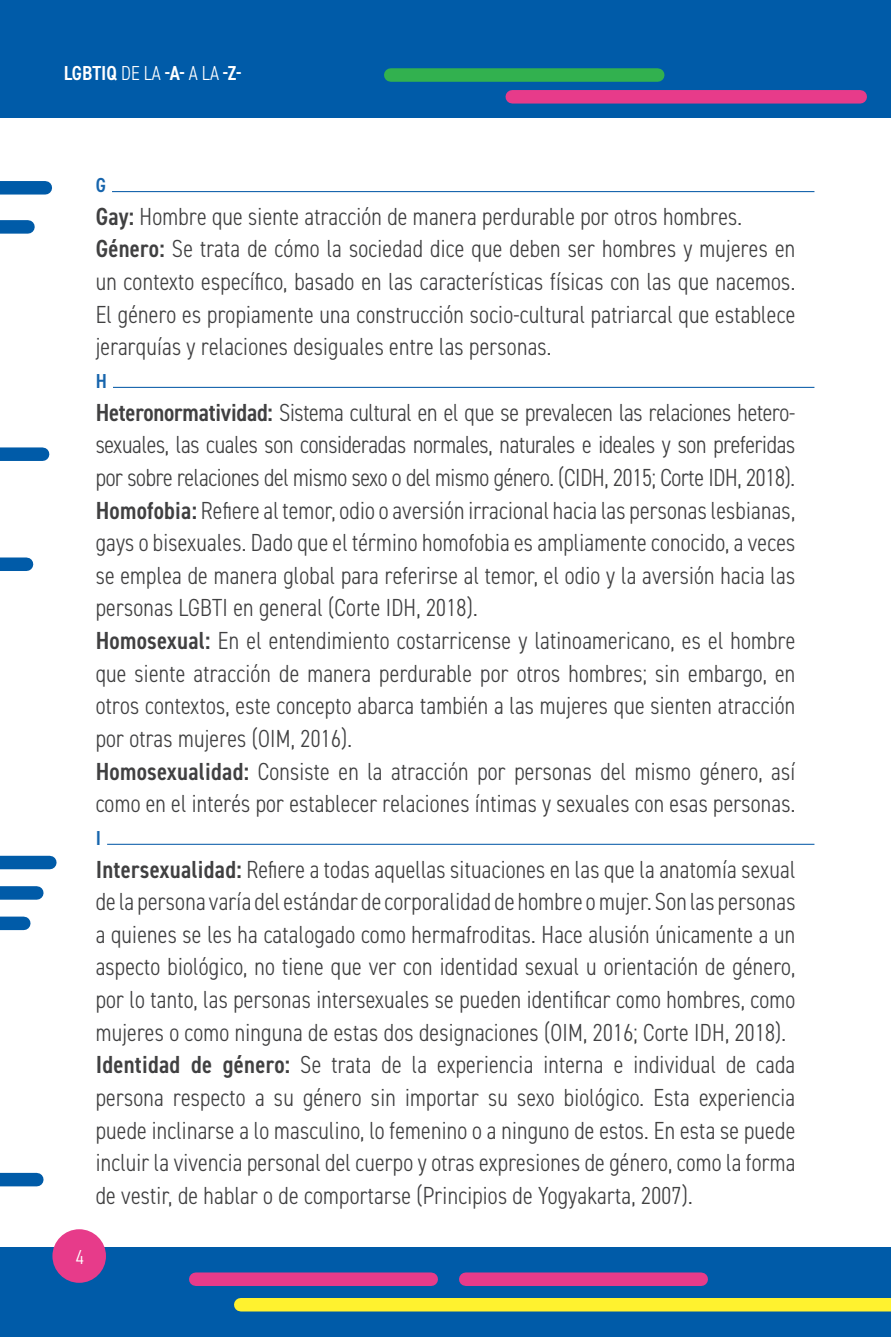
<style>
.page{position:relative;width:891px;height:1337px;background:#fff}
.page>*{position:absolute;margin:0;border:0;box-sizing:border-box;transform-origin:0 0}
.palabras_conceptos{font:300 condensed 24.75px/32.6px "DIN2014";letter-spacing:.01em;color:#404041;text-align:justify}
.t1{font:600 condensed 20.25px "DIN2014";color:#fff}
.Inicial_conceptos{font:600 condensed 20.25px "DIN2014";color:#1765ad}
.t2{font:300 condensed 20.25px "DIN2014";color:#fff}
.s1{font-weight:300}
.s2{font-weight:600}
</style>
<div class="page">
<div style="left:0;top:0;width:891px;height:118px;background:#005ba8"></div>
<div style="left:0;top:1247px;width:891px;height:89px;background:#005ba8"></div>
<div style="left:0;top:181px;width:45px;height:13px;background:#005ba8"></div>
<div style="left:0;top:447px;width:43px;height:14px;background:#005ba8"></div>
<div style="left:0;top:557px;width:27px;height:14px;background:#005ba8"></div>
<div style="left:0;top:855px;width:50px;height:14px;background:#005ba8"></div>
<div style="left:0;top:886px;width:37px;height:13px;background:#005ba8"></div>
<div style="left:0;top:1172px;width:37px;height:14px;background:#005ba8"></div>
<div style="left:0;top:916px;width:24px;height:14px;background:#005ba8"></div>
<div style="left:0;top:220px;width:28px;height:14px;background:#005ba8"></div>
<div style="left:52px;top:1229px;width:54px;height:53px;background:#e73b8a;border-radius:50%"></div>
<div style="left:241px;top:1298px;width:650px;height:13px;background:#fff22f"></div>
<div style="left:512px;top:90px;width:348px;height:14px;background:#e73b8a"></div>
<div style="left:196px;top:1272px;width:235px;height:14px;background:#e73b8a"></div>
<div style="left:466px;top:1272px;width:235px;height:14px;background:#e73b8a"></div>
<div style="left:391px;top:68px;width:267px;height:14px;background:#32b14f"></div>
<hr style="left:96px;top:191px;width:718px;height:1px;background:#1765ad">
<hr style="left:89px;top:189px;width:23px;height:4px;background:#fff">
<hr style="left:96px;top:387px;width:718px;height:1px;background:#1765ad">
<hr style="left:89px;top:385px;width:24px;height:4px;background:#fff">
<hr style="left:96px;top:843px;width:718px;height:2px;background:#1765ad">
<div style="left:89px;top:841px;width:18px;height:5px;background:#fff"></div>
<p class="t1" style="left:64px;top:59px;width:179px">LGBTIQ <span class="s1">DE LA</span> -A- <span class="s1">A LA</span> -Z-</p>
<p class="Inicial_conceptos" style="left:96px;top:172px;width:12px">G</p>
<p class="palabras_conceptos" style="left:96px;top:200px;width:648px"><span class="s2">Gay:</span> Hombre que siente atracción de manera perdurable por otros hombres.</p>
<p class="palabras_conceptos" style="left:96px;top:233px;width:701px"><span class="s2">Género:</span> Se trata de cómo la sociedad dice que deben ser hombres y mujeres en un contexto específico, basado en las características físicas con las que nacemos.<br>El género es propiamente una construcción socio-cultural patriarcal que establece jerarquías y relaciones desiguales entre las personas.</p>
<p class="Inicial_conceptos" style="left:96px;top:367px;width:13px">H</p>
<p class="palabras_conceptos" style="left:96px;top:396px;width:701px"><span class="s2">Heteronormatividad:</span> Sistema cultural en el que se prevalecen las relaciones hetero&shy;sexuales, las cuales son consideradas normales, naturales e ideales y son preferidas por sobre relaciones del mismo sexo o del mismo género. (CIDH, 2015; Corte IDH, 2018).</p>
<p class="palabras_conceptos" style="left:96px;top:494px;width:701px"><span class="s2">Homofobia:</span> Refiere al temor, odio o aversión irracional hacia las personas lesbianas, gays o bisexuales. Dado que el término homofobia es ampliamente conocido, a veces se emplea de manera global para referirse al temor, el odio y la aversión hacia las personas LGBTI en general (Corte IDH, 2018).</p>
<p class="palabras_conceptos" style="left:96px;top:624px;width:701px"><span class="s2">Homosexual:</span> En el entendimiento costarricense y latinoamericano, es el hombre que siente atracción de manera perdurable por otros hombres; sin embargo, en otros contextos, este concepto abarca también a las mujeres que sienten atracción por otras mujeres (OIM, 2016).</p>
<p class="palabras_conceptos" style="left:96px;top:755px;width:701px"><span class="s2">Homosexualidad:</span> Consiste en la atracción por personas del mismo género, así como en el interés por establecer relaciones íntimas y sexuales con esas personas.</p>
<p class="Inicial_conceptos" style="left:96px;top:824px;width:7px">I</p>
<p class="palabras_conceptos" style="left:96px;top:852px;width:701px"><span class="s2">Intersexualidad:</span> Refiere a todas aquellas situaciones en las que la anatomía sexual de la persona varía del estándar de corporalidad de hombre o mujer. Son las personas a quienes se les ha catalogado como hermafroditas. Hace alusión únicamente a un aspecto biológico, no tiene que ver con identidad sexual u orientación de género, por lo tanto, las personas intersexuales se pueden identificar como hombres, como mujeres o como ninguna de estas dos designaciones (OIM, 2016; Corte IDH, 2018).</p>
<p class="palabras_conceptos" style="left:96px;top:1048px;width:701px"><span class="s2">Identidad de género:</span> Se trata de la experiencia interna e individual de cada persona respecto a su género sin importar su sexo biológico. Esta experiencia puede inclinarse a lo masculino, lo femenino o a ninguno de estos. En esta se puede incluir la vivencia personal del cuerpo y otras expresiones de género, como la forma de vestir, de hablar o de comportarse (Principios de Yogyakarta, 2007).</p>
<p class="t2" style="left:76px;top:1244px;width:10px">4</p>
</div>
